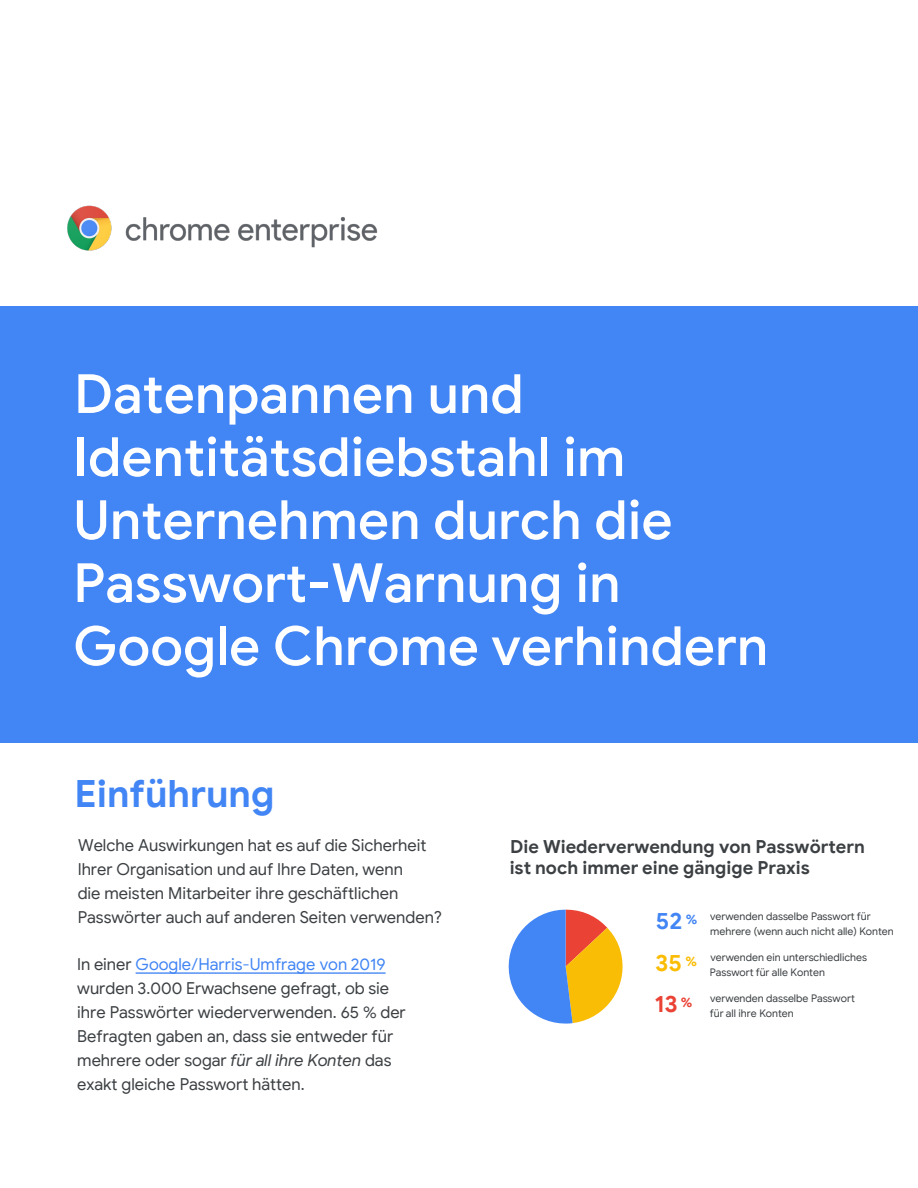
<style>
.page{position:relative;width:918px;height:1188px;background:#fff}
.page>*{position:absolute;margin:0;border:0;box-sizing:border-box;transform-origin:0 0}
.t1{font:500 54px/63px "Google Sans";color:#fff}
.t2{font:700 37.5px "Google Sans";color:#4285f5}
.t3{font:700 23.25px "Google Sans";color:#4285f4}
.t4{font:700 23.25px "Google Sans";color:#fbbc04}
.t5{font:700 23.25px "Google Sans";color:#ea4335}
.t6{font:700 18px/21.6px "Google Sans";color:#3c4043}
.t7{font:16.5px/24px "Google Sans";color:#3c4043}
.t8{font:10.5px/15px "Google Sans";color:#3c4043}
.s1{color:#4285f4}
.s2{font-style:italic}
</style>
<div class="page">
<div style="left:1px;top:306px;width:917px;height:436px;background:#4285f4"></div>
<svg style="left:136px;top:972px;width:250px;height:2px"></svg>
<svg style="left:509px;top:910px;width:114px;height:114px"></svg>
<img style="left:67px;top:205px;width:311px;height:46px">
<p class="t1" style="left:73px;top:363px;width:697px">Datenpannen und<br>Identitätsdiebstahl im<br>Unternehmen durch die<br>Passwort-Warnung in<br>Google Chrome verhindern</p>
<p class="t2" style="left:75px;top:771px;width:202px">Einführung</p>
<p class="t7" style="left:78px;top:834px;width:366px">Welche Auswirkungen hat es auf die Sicherheit Ihrer Organisation und auf Ihre Daten, wenn<br>die meisten Mitarbeiter ihre geschäftlichen Passwörter auch auf anderen Seiten verwenden?</p>
<p class="t6" style="left:510px;top:836px;width:357px">Die Wiederverwendung von Passwörtern ist noch immer eine gängige Praxis</p>
<p class="t7" style="left:77px;top:953px;width:330px">In einer <span class="s1">Google/Harris-Umfrage von 2019 </span>wurden 3.000 Erwachsene gefragt, ob sie ihre Passwörter wiederverwenden. 65 % der Befragten gaben an, dass sie entweder für mehrere oder sogar <span class="s2">für all ihre Konten</span> das exakt gleiche Passwort hätten.</p>
<p class="t8" style="left:710px;top:909px;width:185px">verwenden dasselbe Passwort für mehrere (wenn auch nicht alle) Konten</p>
<p class="t8" style="left:710px;top:950px;width:159px">verwenden ein unterschiedliches<br>Passwort für alle Konten</p>
<p class="t8" style="left:710px;top:991px;width:147px">verwenden dasselbe Passwort für all ihre Konten</p>
<p class="t3" style="left:656px;top:907px;width:43px">52 <sup>%</sup></p>
<p class="t4" style="left:655px;top:948px;width:43px">35 <sup>%</sup></p>
<p class="t5" style="left:654px;top:990px;width:40px">13 <sup>%</sup></p>
</div>
